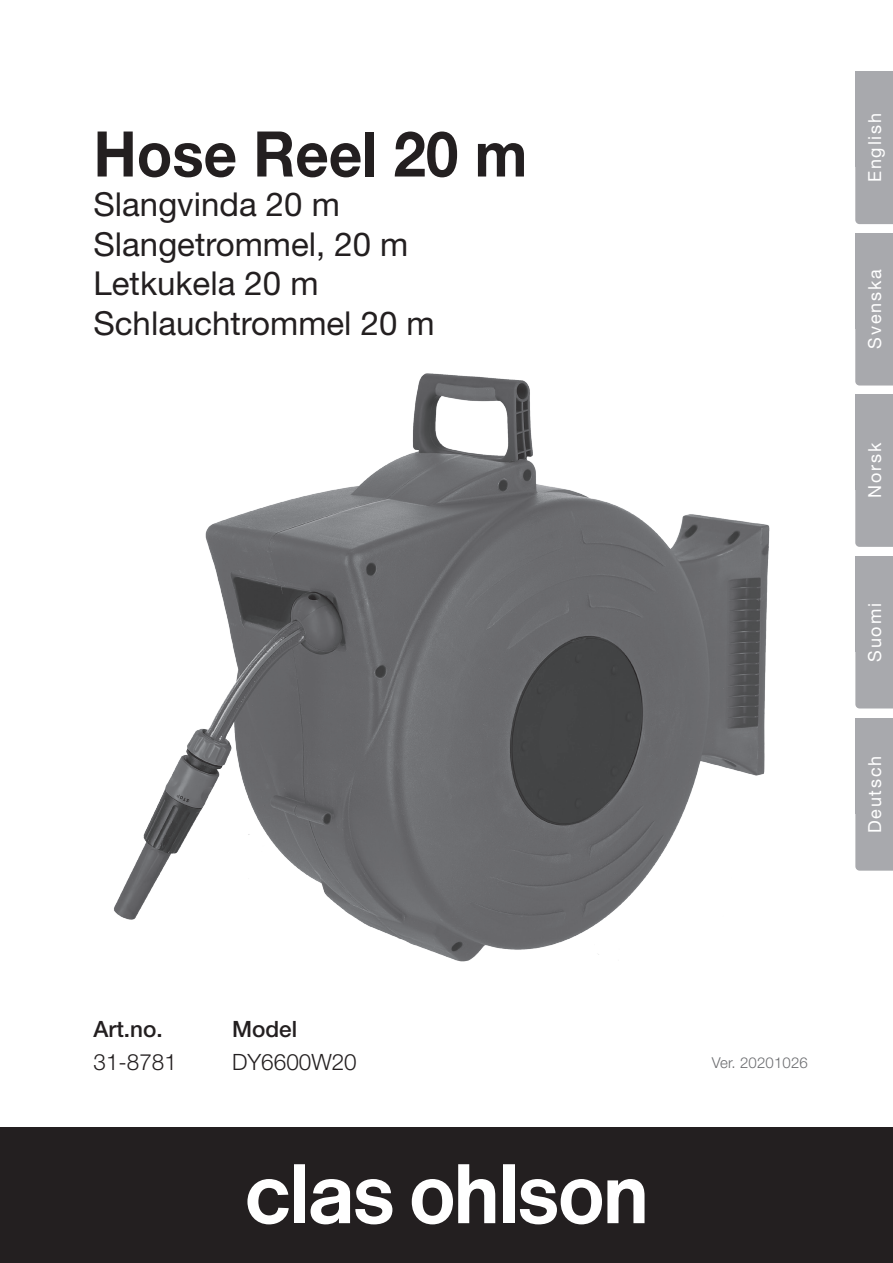
<style>
.page{position:relative;width:893px;height:1263px;background:#fff}
.page>*{position:absolute;margin:0;border:0;box-sizing:border-box;transform-origin:0 0}
.t1{font:700 63px "Helvetica Neue LT Std";color:#231f20;scale:.93 1}
.t2{font:33px/39.6px "Helvetica Neue LT Std";color:#231f20}
.t3{font:300 22.5px "Helvetica Neue LT Std";color:#231f20}
.t4{font:500 22.5px "Helvetica Neue LT Std";color:#231f20}
.t5{font:18px "Helvetica Neue LT Std";letter-spacing:.1em;color:#fff}
.t6{font:300 15px "Helvetica Neue LT Std";letter-spacing:.01em;color:#6c6d70}
</style>
<div class="page">
<div style="left:0;top:1127px;width:893px;height:136px;background:#231f20"></div>
<div style="left:855px;top:167px;width:38px;height:57px;background:#a8a9ad"></div>
<div style="left:855px;top:72px;width:38px;height:95px;background:#a8a9ad"></div>
<div style="left:855px;top:328px;width:38px;height:57px;background:#a8a9ad"></div>
<div style="left:855px;top:233px;width:38px;height:95px;background:#a8a9ad"></div>
<div style="left:855px;top:490px;width:38px;height:57px;background:#a8a9ad"></div>
<div style="left:855px;top:394px;width:38px;height:96px;background:#a8a9ad"></div>
<div style="left:855px;top:651px;width:38px;height:57px;background:#a8a9ad"></div>
<div style="left:855px;top:556px;width:38px;height:95px;background:#a8a9ad"></div>
<div style="left:855px;top:813px;width:38px;height:58px;background:#a8a9ad"></div>
<div style="left:855px;top:718px;width:38px;height:95px;background:#a8a9ad"></div>
<svg style="left:247px;top:1179px;width:42px;height:45px"></svg>
<div style="left:294px;top:1163px;width:11px;height:60px;background:#fff"></div>
<svg style="left:311px;top:1179px;width:81px;height:45px"></svg>
<svg style="left:412px;top:1166px;width:83px;height:58px"></svg>
<div style="left:503px;top:1163px;width:11px;height:60px;background:#fff"></div>
<svg style="left:520px;top:1179px;width:124px;height:45px"></svg>
<img style="left:114px;top:373px;width:656px;height:589px">
<h1 class="t1" style="left:94px;top:115px;width:468px">Hose Reel 20 m</h1>
<p class="t2" style="left:94px;top:184px;width:343px">Slangvinda 20 m<br>Slangetrommel, 20 m<br>Letkukela 20 m<br>Schlauchtrommel 20 m</p>
<p class="t5" style="left:864px;top:182px;width:71px;rotate:-90deg">English</p>
<p class="t5" style="left:864px;top:349px;width:81px;rotate:-90deg">Svenska</p>
<p class="t5" style="left:864px;top:498px;width:56px;rotate:-90deg">Norsk</p>
<p class="t5" style="left:864px;top:662px;width:60px;rotate:-90deg">Suomi</p>
<p class="t5" style="left:864px;top:833px;width:79px;rotate:-90deg">Deutsch</p>
<p class="t4" style="left:94px;top:1016px;width:71px">Art.no.</p>
<p class="t4" style="left:232px;top:1016px;width:67px">Model</p>
<p class="t3" style="left:94px;top:1048px;width:85px">31-8781</p>
<p class="t3" style="left:232px;top:1048px;width:126px">DY6600W20</p>
<p class="t6" style="left:712px;top:1054px;width:98px">Ver. 20201026</p>
</div>
